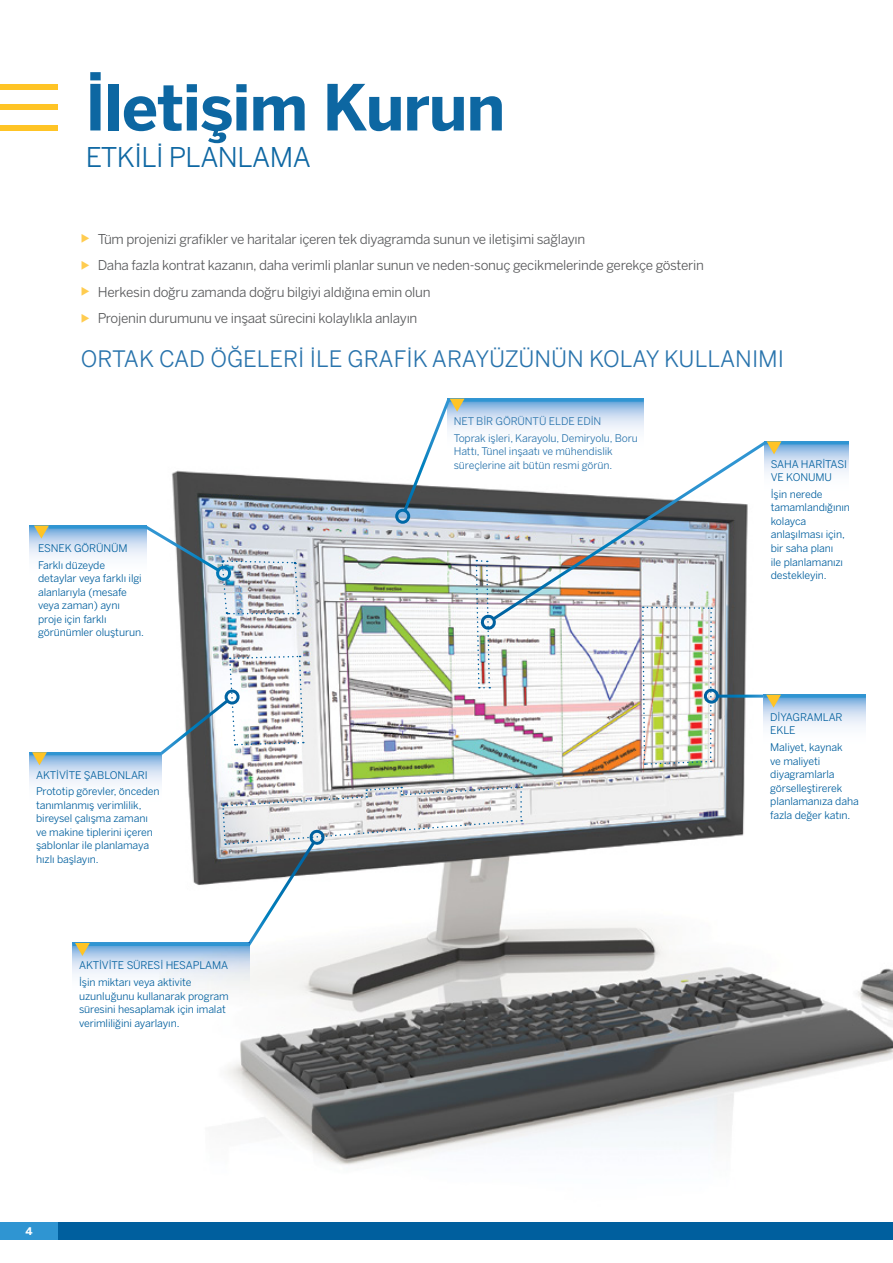
<style>
.page{position:relative;width:893px;height:1263px;background:#fff}
.page>*{position:absolute;margin:0;border:0;box-sizing:border-box;transform-origin:0 0}
.t1{font:700 63px "Benton Sans";letter-spacing:-.02em;color:#005f9e}
.t2{font:27px "Benton Sans";letter-spacing:-.02em;color:#005f9e}
.t3{font:22.5px "Benton Sans";color:#2873ac}
.t4{font:13.5px/26.5px "Benton Sans";letter-spacing:-.02em;color:#58595b}
.t5{font:10.5px/13.5px "Benton Sans";letter-spacing:-.01em;color:#005f9e}
.t6{font:10.5px/16.8px "Benton Sans";letter-spacing:-.01em;color:#2873ac}
.t7{font:700 10.5px "Benton Sans";color:#fff}
</style>
<div class="page">
<div style="left:0;top:1222px;width:729px;height:17px;background:#2f95d2"></div>
<div style="left:58px;top:1222px;width:835px;height:17px;background:#005f9e"></div>
<div style="left:0;top:84px;width:58px;height:6px;background:#ffc425"></div>
<div style="left:0;top:104px;width:58px;height:6px;background:#ffc425"></div>
<div style="left:0;top:125px;width:58px;height:5px;background:#ffc425"></div>
<img style="left:160px;top:470px;width:733px;height:770px">
<img style="left:641px;top:623px;width:71px;height:142px">
<svg style="left:30px;top:526px;width:112px;height:32px;background:#c7dbf0"></svg>
<img style="left:142px;top:523px;width:158px;height:91px">
<hr style="left:49px;top:526px;width:98px;height:3px;background:#2f95d2">
<svg style="left:34px;top:526px;width:15px;height:13px"></svg>
<img style="left:160px;top:655px;width:144px;height:103px">
<div style="left:225px;top:689px;width:15px;height:15px;border:3px solid #fff;border-radius:50%"></div>
<svg style="left:30px;top:755px;width:131px;height:64px"></svg>
<hr style="left:30px;top:752px;width:131px;height:3px;background:#2f95d2">
<svg style="left:32px;top:752px;width:15px;height:13px"></svg>
<svg style="left:222px;top:786px;width:300px;height:163px"></svg>
<svg style="left:73px;top:946px;width:177px;height:64px"></svg>
<hr style="left:73px;top:943px;width:177px;height:3px;background:#2f95d2">
<svg style="left:75px;top:943px;width:15px;height:13px"></svg>
<hr style="left:717px;top:695px;width:47px;height:3px;background:#fff">
<div style="left:704px;top:689px;width:15px;height:15px;border:3px solid #fff;border-radius:50%"></div>
<svg style="left:764px;top:698px;width:102px;height:63px"></svg>
<hr style="left:764px;top:695px;width:102px;height:3px;background:#2f95d2">
<svg style="left:766px;top:695px;width:15px;height:13px"></svg>
<svg style="left:769px;top:444px;width:80px;height:64px"></svg>
<img style="left:489px;top:441px;width:280px;height:182px">
<img style="left:475px;top:559px;width:23px;height:129px">
<hr style="left:764px;top:441px;width:85px;height:3px;background:#2f95d2">
<svg style="left:767px;top:441px;width:14px;height:13px"></svg>
<svg style="left:464px;top:402px;width:180px;height:64px"></svg>
<div style="left:395px;top:509px;width:15px;height:15px;border:3px solid #fff;border-radius:50%"></div>
<hr style="left:447px;top:399px;width:197px;height:3px;background:#2f95d2">
<svg style="left:401px;top:398px;width:63px;height:116px"></svg>
<h1 class="t1" style="left:85px;top:68px;width:422px">İletişim Kurun</h1>
<h2 class="t2" style="left:85px;top:141px;width:227px">ETKİLİ PLANLAMA</h2>
<p class="t4" style="left:98px;top:225px;width:608px">Tüm projenizi grafikler ve haritalar içeren tek diyagramda sunun ve iletişimi sağlayın<br>Daha fazla kontrat kazanın, daha verimli planlar sunun ve neden-sonuç gecikmelerinde gerekçe gösterin Herkesin doğru zamanda doğru bilgiyi aldığına emin olun<br>Projenin durumunu ve inşaat sürecini kolaylıkla anlayın</p>
<h3 class="t3" style="left:81px;top:346px;width:705px">ORTAK CAD ÖĞELERİ İLE GRAFİK ARAYÜZÜNÜN KOLAY KULLANIMI</h3>
<p class="t5" style="left:38px;top:540px;width:91px;line-height:16.8px">ESNEK GÖRÜNÜM<br>Farklı düzeyde</p>
<p class="t5" style="left:38px;top:572px;width:107px">detaylar veya farklı ilgi alanlarıyla (mesafe veya zaman) aynı proje için farklı görünümler oluşturun.</p>
<p class="t5" style="left:36px;top:766px;width:125px;line-height:16.8px">AKTİVİTE ŞABLONLARI<br>Prototip görevler, önceden</p>
<p class="t5" style="left:36px;top:798px;width:118px">tanımlanmış verimlilik, bireysel çalışma zamanı ve makine tiplerini içeren şablonlar ile planlamaya hızlı başlayın.</p>
<p class="t5" style="left:79px;top:957px;width:151px;line-height:16.8px">AKTİVİTE SÜRESİ HESAPLAMA<br>İşin miktarı veya aktivite</p>
<p class="t5" style="left:79px;top:989px;width:151px">uzunluğunu kullanarak program süresini hesaplamak için imalat verimliliğini ayarlayın.</p>
<p class="t7" style="left:25px;top:1224px;width:9px">4</p>
<p class="t6" style="left:454px;top:413px;width:186px">NET BİR GÖRÜNTÜ ELDE EDİN<br>Toprak işleri, Karayolu, Demiryolu, Boru</p>
<p class="t6" style="left:454px;top:445px;width:160px;line-height:13.5px">Hattı, Tünel inşaatı ve mühendislik süreçlerine ait bütün resmi görün.</p>
<p class="t5" style="left:771px;top:457px;width:78px">SAHA HARİTASI<br>VE KONUMU</p>
<p class="t5" style="left:771px;top:487px;width:81px">İşin nerede tamamlandığının kolayca anlaşılması için, bir saha planı<br>ile planlamanızı destekleyin.</p>
<p class="t5" style="left:770px;top:710px;width:74px">DİYAGRAMLAR<br>EKLE</p>
<p class="t5" style="left:770px;top:741px;width:90px">Maliyet, kaynak<br>ve maliyeti diyagramlarla görselleştirerek planlamanıza daha fazla değer katın.</p>
</div>
